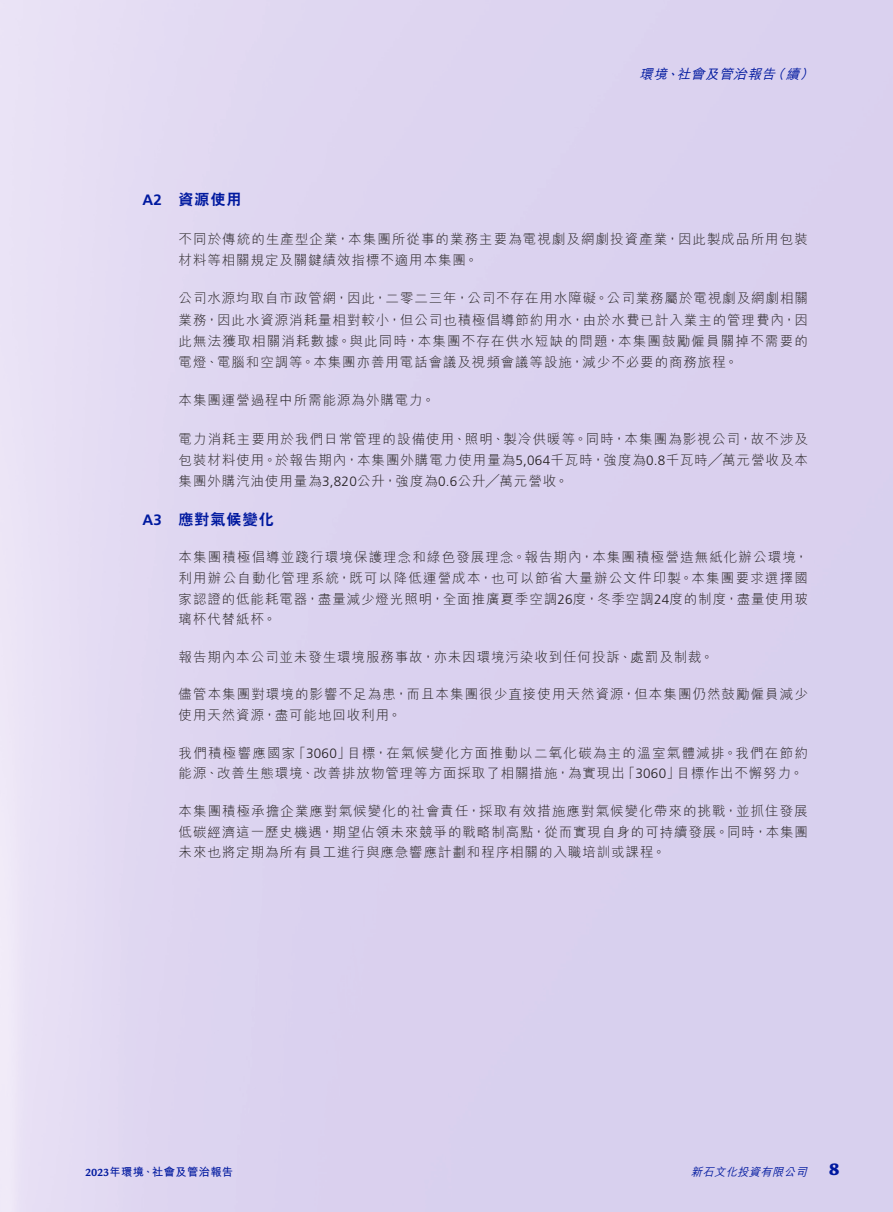
<style>
.page{position:relative;width:893px;height:1212px;background:#fff}
.page>*{position:absolute;margin:0;border:0;box-sizing:border-box;transform-origin:0 0}
.t1{font:900 18px "Legacy Sans Std";color:#00199f}
.t2{font:800 15px "C Hei 2 HK";letter-spacing:.07em;color:#00199f}
.t3{font:700 15px "Frutiger LT Std";color:#00199f}
.t4{font:300 13.5px/21px "M Hei HK";letter-spacing:.07em;color:#231f20;text-align:justify}
.t5{font:300 13.5px "M Hei HK";letter-spacing:.095em;color:#231f20}
.t6{font:italic 500 13.5px "M Hei HK";color:#00199f}
.t7{font:300 13.5px "Frutiger LT Std";letter-spacing:.02em;color:#231f20}
.t8{font:700 11.25px "M Hei HK";letter-spacing:.035em;color:#00199f}
.t9{font:italic 500 11.25px "M Hei HK";color:#00199f}
.s1{font-family:"Frutiger LT Std"}
.s2{font-family:"M Hei HK"}
.s3{font-family:"Legacy Sans Std"}
</style>
<div class="page">
<p class="t6" style="left:639px;top:64px;width:166px">環境社會及管治報告續</p>
<p class="t6" style="left:771px;top:64px;width:20px">（</p>
<p class="t6" style="left:800px;top:64px;width:20px">(</p>
<p class="t6" style="left:665px;top:64px;width:20px">、</p>
<p class="t3" style="left:142px;top:191px;width:21px">A2</p>
<p class="t3" style="left:142px;top:511px;width:21px">A3</p>
<p class="t2" style="left:179px;top:192px;width:65px">資源使用</p>
<p class="t4" style="left:179px;top:228px;width:631px">不同於傳統的生產型企業，本集團所從事的業務主要為電視劇及網劇投資產業，因此製成品所用包裝材料等相關規定及關鍵績效指標不適用本集團。</p>
<p class="t4" style="left:179px;top:288px;width:631px">公司水源均取自市政管網，因此，二零二三年，公司不存在用水障礙。公司業務屬於電視劇及網劇相關業務，因此水資源消耗量相對較小，但公司也積極倡導節約用水，由於水費已計入業主的管理費內，因此無法獲取相關消耗數據。與此同時，本集團不存在供水短缺的問題，本集團鼓勵僱員關掉不需要的電燈、電腦和空調等。本集團亦善用電話會議及視頻會議等設施，減少不必要的商務旅程。</p>
<p class="t4" style="left:179px;top:390px;width:258px">本集團運營過程中所需能源為外購電力。</p>
<p class="t4" style="left:179px;top:429px;width:631px">電力消耗主要用於我們日常管理的設備使用、照明、製冷供暖等。同時，本集團為影視公司，故不涉及包裝材料使用。於報告期內，本集團外購電力使用量為<span class="s1">5,064</span>千瓦時，強度為<span class="s1">0.8</span>千瓦時╱萬元營收及本集團外購汽油使用量為<span class="s1">3,820</span>公升，強度為<span class="s1">0.6</span>公升╱萬元營收。</p>
<p class="t2" style="left:179px;top:512px;width:97px">應對氣候變化</p>
<p class="t4" style="left:179px;top:547px;width:631px">本集團積極倡導並踐行環境保護理念和綠色發展理念。報告期內，本集團積極營造無紙化辦公環境，利用辦公自動化管理系統，既可以降低運營成本，也可以節省大量辦公文件印製。本集團要求選擇國家認證的低能耗電器，盡量減少燈光照明，全面推廣夏季空調<span class="s1">26</span>度，冬季空調<span class="s1">24</span>度的制度，盡量使用玻璃杯代替紙杯。</p>
<p class="t4" style="left:179px;top:646px;width:537px">報告期內本公司並未發生環境服務事故，亦未因環境污染收到任何投訴、處罰及制裁。</p>
<p class="t4" style="left:179px;top:684px;width:631px">儘管本集團對環境的影響不足為患，而且本集團很少直接使用天然資源，但本集團仍然鼓勵僱員減少使用天然資源，盡可能地回收利用。</p>
<p class="t5" style="left:347px;top:746px;width:462px">目標，在氣候變化方面推動以二氧化碳為主的溫室氣體減排。我們在節約</p>
<p class="t5" style="left:179px;top:746px;width:118px">我們積極響應國家</p>
<p class="t7" style="left:292px;top:745px;width:60px"><span class="s2">「</span>3060<span class="s2">」</span></p>
<p class="t4" style="left:677px;top:763px;width:128px">目標作出不懈努力。</p>
<p class="t4" style="left:179px;top:763px;width:448px">能源、改善生態環境、改善排放物管理等方面採取了相關措施，為實現出</p>
<p class="t4" style="left:179px;top:800px;width:631px">本集團積極承擔企業應對氣候變化的社會責任，採取有效措施應對氣候變化帶來的挑戰，並抓住發展低碳經濟這一歷史機遇，期望佔領未來競爭的戰略制高點，從而實現自身的可持續發展。同時，本集團未來也將定期為所有員工進行與應急響應計劃和程序相關的入職培訓或課程。</p>
<p class="t7" style="left:622px;top:766px;width:60px"><span class="s2">「</span>3060<span class="s2">」</span></p>
<p class="t8" style="left:85px;top:1163px;width:150px"><span class="s3">2023</span>年環境、社會及管治報告</p>
<p class="t9" style="left:691px;top:1163px;width:121px">新石文化投資有限公司</p>
<h1 class="t1" style="left:829px;top:1158px;width:12px">8</h1>
</div>
